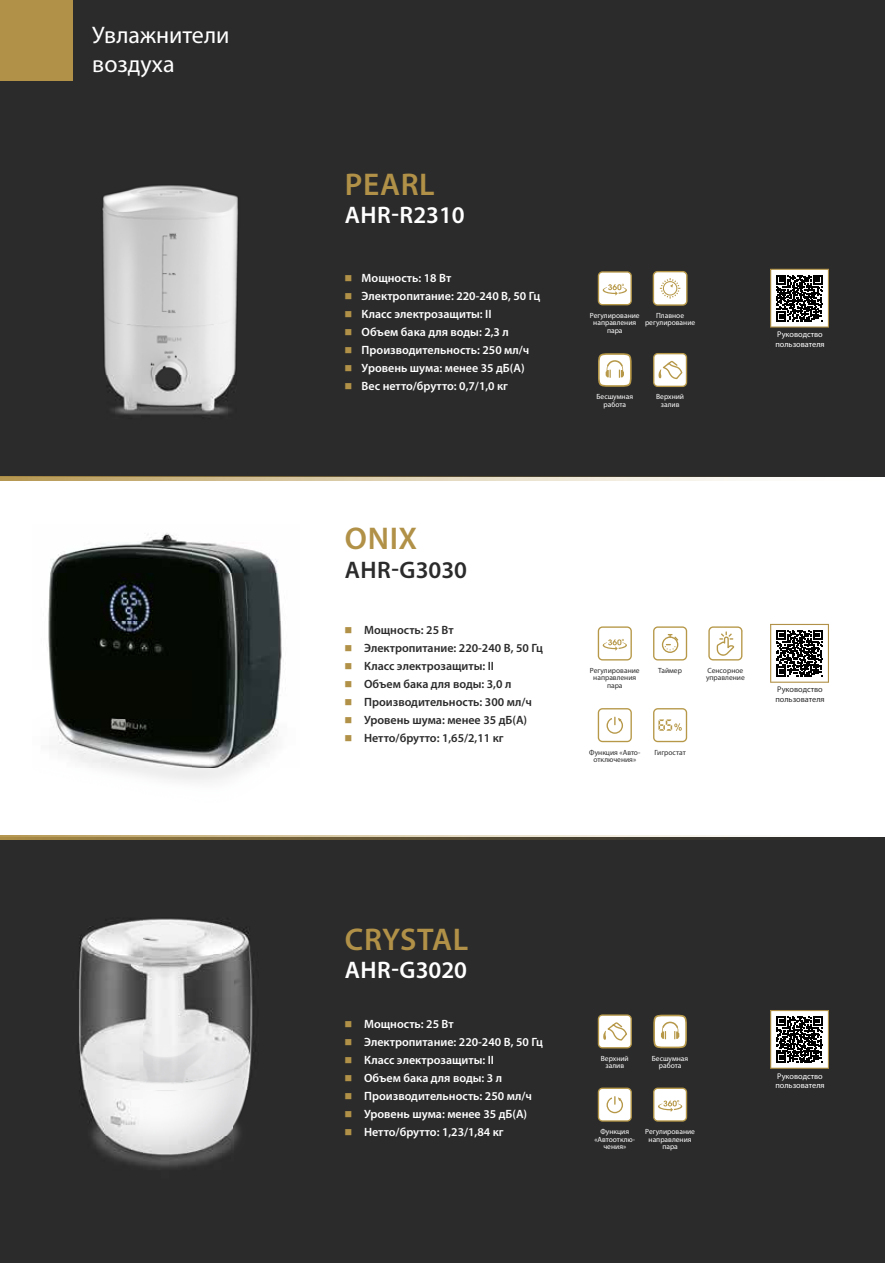
<style>
.page{position:relative;width:885px;height:1263px;background:#fff}
.page>*{position:absolute;margin:0;border:0;box-sizing:border-box;transform-origin:0 0}
.t1{font:600 31.5px "Myriad Pro";letter-spacing:.02em;color:#b19147}
.t2{font:24px/28.8px "Myriad Pro";color:#fff}
.t3{font:600 24px "Myriad Pro";letter-spacing:.005em;color:#fff}
.t4{font:600 24px "Myriad Pro";letter-spacing:.005em;color:#2b2b2b}
.t5{font:600 12px "Myriad Pro";color:#fff}
.t6{font:600 12px "Myriad Pro";color:#2b2b2b}
.t7{font:8.25px/9.9px "Myriad Pro";color:#fff}
.t8{font:8.25px/9.9px "Myriad Pro";color:#2b2b2b}
.t9{font:7.5px/7.5px "Myriad Pro";color:#fff;text-align:center}
.t10{font:7.5px/7.5px "Myriad Pro";color:#2b2b2b;text-align:center}
.s1{color:#b19147}
</style>
<div class="page">
<div style="left:0;top:0;width:884px;height:1263px;background:#2b2b2b"></div>
<div style="left:0;top:477px;width:884px;height:360px;background:#fff"></div>
<img style="left:102px;top:185px;width:137px;height:230px">
<svg style="left:0;top:476px;width:728px;height:1px"></svg>
<svg style="left:0;top:477px;width:756px;height:4px;background:#dbcdac"></svg>
<svg style="left:0;top:837px;width:728px;height:3px;background:#695a37"></svg>
<svg style="left:0;top:835px;width:756px;height:2px;background:#dbcdac"></svg>
<svg style="left:597px;top:271px;width:34px;height:34px"></svg>
<div style="left:653px;top:272px;width:33px;height:33px;background:#fff;border-radius:4px"></div>
<div style="left:652px;top:271px;width:35px;height:35px;border:1px solid #b69848;border-radius:4px"></div>
<svg style="left:659px;top:278px;width:22px;height:21px"></svg>
<div style="left:598px;top:354px;width:32px;height:32px;background:#fff;border-radius:10px"></div>
<div style="left:598px;top:353px;width:33px;height:34px;border:2px solid #b69848;border-radius:10px"></div>
<svg style="left:605px;top:360px;width:19px;height:18px"></svg>
<svg style="left:653px;top:353px;width:34px;height:34px"></svg>
<img style="left:48px;top:533px;width:234px;height:249px">
<svg style="left:597px;top:626px;width:34px;height:34px"></svg>
<svg style="left:653px;top:626px;width:34px;height:34px"></svg>
<svg style="left:708px;top:626px;width:34px;height:34px"></svg>
<svg style="left:597px;top:708px;width:34px;height:34px"></svg>
<svg style="left:653px;top:708px;width:34px;height:34px"></svg>
<img style="left:79px;top:918px;width:174px;height:251px">
<svg style="left:597px;top:1014px;width:34px;height:34px"></svg>
<div style="left:654px;top:1015px;width:32px;height:32px;background:#fff;border-radius:10px"></div>
<div style="left:653px;top:1015px;width:33px;height:33px;border:2px solid #b69848;border-radius:10px"></div>
<svg style="left:661px;top:1022px;width:18px;height:17px"></svg>
<svg style="left:597px;top:1087px;width:34px;height:35px"></svg>
<svg style="left:653px;top:1087px;width:34px;height:35px"></svg>
<div style="left:0;top:0;width:72px;height:81px;background:#b19147"></div>
<svg style="left:770px;top:269px;width:58px;height:59px;background:#858480"></svg>
<svg style="left:770px;top:624px;width:58px;height:59px"></svg>
<svg style="left:770px;top:1010px;width:58px;height:59px;background:#868480"></svg>
<h2 class="t2" style="left:92px;top:20px;width:139px">Увлажнители воздуха</h2>
<h1 class="t1" style="left:345px;top:164px;width:91px">PEARL</h1>
<h2 class="t3" style="left:345px;top:200px;width:121px">AHR-R2310</h2>
<p class="t5" style="left:344px;top:270px;width:108px"><span class="s1">■</span> Мощность: 18 Вт</p>
<p class="t5" style="left:344px;top:288px;width:197px"><span class="s1">■</span> Электропитание: 220-240 В, 50 Гц</p>
<p class="t5" style="left:344px;top:306px;width:148px"><span class="s1">■</span> Класс электрозащиты: II</p>
<p class="t5" style="left:344px;top:324px;width:166px"><span class="s1">■</span> Объем бака для воды: 2,3 л</p>
<p class="t5" style="left:344px;top:342px;width:186px"><span class="s1">■</span> Производительность: 250 мл/ч</p>
<p class="t5" style="left:344px;top:360px;width:182px"><span class="s1">■</span> Уровень шума: менее 35 дБ(А)</p>
<p class="t5" style="left:344px;top:378px;width:165px"><span class="s1">■</span> Вес нетто/брутто: 0,7/1,0 кг</p>
<p class="t9" style="left:590px;top:311px;width:51px">Регулирование направления пара</p>
<p class="t9" style="left:645px;top:311px;width:52px">Плавное регулирование</p>
<p class="t9" style="left:596px;top:393px;width:38px">Бесшумная работа</p>
<p class="t9" style="left:656px;top:393px;width:29px">Верхний залив</p>
<p class="t7" style="left:775px;top:329px;width:51px">Руководство пользователя</p>
<h1 class="t1" style="left:345px;top:519px;width:74px">ONIX</h1>
<h2 class="t4" style="left:345px;top:555px;width:124px">AHR-G3030</h2>
<p class="t6" style="left:344px;top:622px;width:111px"><span class="s1">■</span> Мощность: 25 Вт</p>
<p class="t6" style="left:344px;top:640px;width:200px"><span class="s1">■</span> Электропитание: 220-240 В, 50 Гц</p>
<p class="t6" style="left:344px;top:658px;width:151px"><span class="s1">■</span> Класс электрозащиты: II</p>
<p class="t6" style="left:344px;top:676px;width:168px"><span class="s1">■</span> Объем бака для воды: 3,0 л</p>
<p class="t6" style="left:344px;top:694px;width:189px"><span class="s1">■</span> Производительность: 300 мл/ч</p>
<p class="t6" style="left:344px;top:712px;width:184px"><span class="s1">■</span> Уровень шума: менее 35 дБ(А)</p>
<p class="t6" style="left:344px;top:730px;width:160px"><span class="s1">■</span> Нетто/брутто: 1,65/2,11 кг</p>
<p class="t10" style="left:590px;top:666px;width:51px">Регулирование направления пара</p>
<p class="t10" style="left:658px;top:666px;width:25px">Таймер</p>
<p class="t10" style="left:706px;top:666px;width:40px;text-align:left">Сенсорное управление</p>
<p class="t10" style="left:589px;top:748px;width:53px">Функция «Авто&shy;отключения»</p>
<p class="t10" style="left:654px;top:748px;width:33px">Гигростат</p>
<p class="t8" style="left:775px;top:685px;width:51px">Руководство пользователя</p>
<h1 class="t1" style="left:345px;top:919px;width:125px">CRYSTAL</h1>
<h2 class="t3" style="left:345px;top:955px;width:124px">AHR-G3020</h2>
<p class="t5" style="left:344px;top:1016px;width:111px"><span class="s1">■</span> Мощность: 25 Вт</p>
<p class="t5" style="left:344px;top:1034px;width:200px"><span class="s1">■</span> Электропитание: 220-240 В, 50 Гц</p>
<p class="t5" style="left:344px;top:1052px;width:151px"><span class="s1">■</span> Класс электрозащиты: II</p>
<p class="t5" style="left:344px;top:1070px;width:159px"><span class="s1">■</span> Объем бака для воды: 3 л</p>
<p class="t5" style="left:344px;top:1088px;width:189px"><span class="s1">■</span> Производительность: 250 мл/ч</p>
<p class="t5" style="left:344px;top:1106px;width:184px"><span class="s1">■</span> Уровень шума: менее 35 дБ(А)</p>
<p class="t5" style="left:344px;top:1124px;width:160px"><span class="s1">■</span> Нетто/брутто: 1,23/1,84 кг</p>
<p class="t9" style="left:600px;top:1054px;width:29px">Верхний залив</p>
<p class="t9" style="left:651px;top:1054px;width:38px">Бесшумная работа</p>
<p class="t9" style="left:594px;top:1128px;width:42px">Функция «Автоотклю&shy;чения»</p>
<p class="t9" style="left:645px;top:1128px;width:51px">Регулирование направления пара</p>
<p class="t7" style="left:775px;top:1071px;width:51px">Руководство пользователя</p>
</div>
